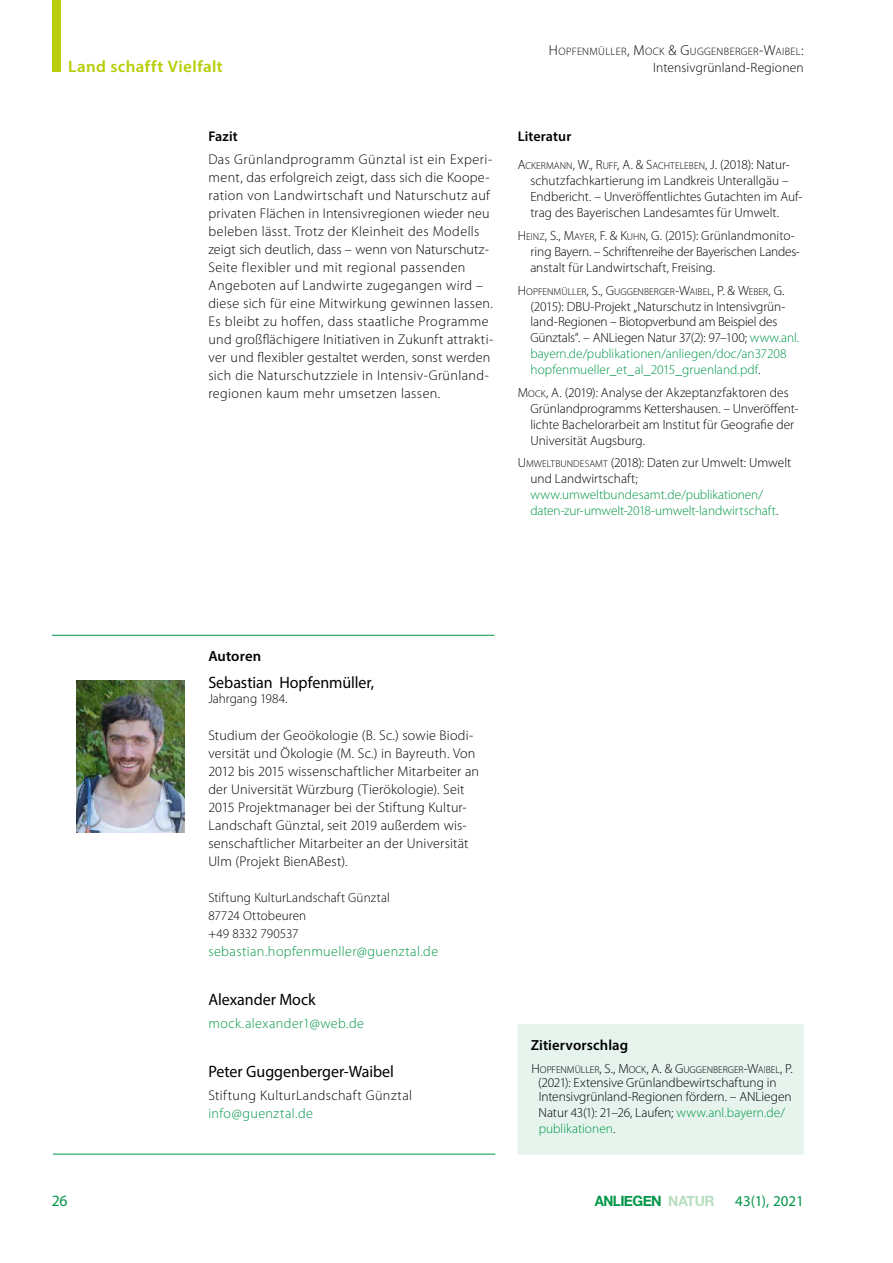
<style>
.page{position:relative;width:893px;height:1263px;background:#fff}
.page>*{position:absolute;margin:0;border:0;box-sizing:border-box;transform-origin:0 0}
.P7__Autor{font:16.5px "Myriad Pro";color:#000}
.t1{font:600 16.5px "Myriad Pro";letter-spacing:.025em;color:#b7cd05}
.t2{font:15.75px "Myriad Pro";color:#009648}
.t3{font:15px "Myriad Pro";color:#009648}
.H8__Kol_Titel_4{font:600 14.7px "Myriad Pro";letter-spacing:.005em;color:#000}
.t4{font:700 14.25px "Helvetica Neue";letter-spacing:-.035em;color:#009648;scale:.94 1}
.P1__Fließtext_2Sp{font:300 14.1px/18px "Myriad Pro";letter-spacing:.02em;color:#000}
.P1__Fließtext_2Sp-2{font:300 14.1px "Myriad Pro";letter-spacing:.03em;color:#009648}
.P1__Fließtext_2Sp-3{font:600 14.1px "Myriad Pro";letter-spacing:.005em;color:#000}
.t5{font:300 13.5px "Myriad Pro";letter-spacing:.01em;color:#000}
.P8__GliedLit{font:300 13.35px/15.9px "Myriad Pro";letter-spacing:-.005em;color:#000}
.P8__GliedLit-2{font:300 13.35px/15.9px "Myriad Pro";color:#009648}
.P1__Fließtext_2Sp-4{font:300 13.35px/18px "Myriad Pro";letter-spacing:.01em;color:#000}
.t6{font:300 10.8px "Myriad Pro";letter-spacing:.035em;color:#000}
.P8__GliedLit-3{font:300 10.05px "Myriad Pro";color:#000}
.s1{font-size:14.4px}
.s2{font-weight:600}
.s3{font-style:inherit}
.s4{font-size:10.05px}
.s5{font-size:13.35px}
.s6{color:#009648}
.s7{color:#000}
.s8{font-size:10.05px;color:#000}
.s9{color:rgb(111 188 126/.5)}
</style>
<div class="page">
<img style="left:77px;top:680px;width:107px;height:153px">
<div style="left:52px;top:0;width:8px;height:71px;background:#b9ce0c"></div>
<div style="left:518px;top:1024px;width:286px;height:131px;background:#e6f4ed"></div>
<hr style="left:52px;top:635px;width:442px;height:1px;background:#009648">
<hr style="left:53px;top:1154px;width:442px;height:1px;background:#009648">
<p class="t6" style="left:549px;top:45px;width:256px"><span class="s1">H</span>OPFENMÜLLER<span class="s1">, M</span>OCK <span class="s1">&amp; G</span>UGG ENBERGER<span class="s1">-W</span>AIBEL<span class="s1">:</span></p>
<p class="t1" style="left:68px;top:55px;width:156px">Land schafft Vielfalt</p>
<p class="t5" style="left:653px;top:60px;width:152px">Intensivgrünland-Regionen</p>
<p class="t2" style="left:52px;top:1191px;width:17px">26</p>
<p class="P1__Fließtext_2Sp" style="left:208px;top:125px;width:285px;line-height:22.5px"><span class="s2">Fazit<br></span>Das Grünlandprogramm Günztal ist ein Experi-</p>
<p class="P1__Fließtext_2Sp" style="left:208px;top:168px;width:287px">ment, das erfolgreich zeigt, dass sich die Koope&shy;ration von Landwirtschaft und Naturschutz auf privaten Flächen in Intensivregionen wieder neu beleben lässt. Trotz der Kleinheit des Modells zeigt sich deutlich, dass – wenn von Naturschutz-Seite flexibler und mit regional passenden Angeboten auf Landwirte zugegangen wird – diese sich für eine Mitwirkung gewinnen lassen.<br>Es bleibt zu hoffen, dass staatliche Programme und großflächigere Initiativen in Zukunft attrakti&shy;ver und flexibler gestaltet werden, sonst werden sich die Naturschutzziele in Intensiv-Grünland&shy;regionen kaum mehr umsetzen lassen.</p>
<p class="P1__Fließtext_2Sp-3" style="left:518px;top:127px;width:55px">Literatur</p>
<p class="P8__GliedLit" style="left:530px;top:157px;width:273px;text-indent:-13px"><span class="s3">A</span><span class="s4">CKERMANN</span>, W., <span class="s3">R</span><span class="s4">U FF</span>, A. &amp; <span class="s3">S</span><span class="s4">ACHTELEBEN</span>, J. (2018): Natur&shy;schutzfachkartierung im Landkreis Unterallgäu – Endbericht. – Unveröffentlichtes Gutachten im Auf&shy;trag des Bayerischen Landesamtes für Umwelt.</p>
<p class="P8__GliedLit" style="left:530px;top:228px;width:271px;text-indent:-13px"><span class="s3">H</span><span class="s4">EINZ</span>, S., <span class="s3">M</span><span class="s4">AYER</span>, F. &amp; <span class="s3">K</span><span class="s4">UH N</span>, G. (2015): Grünlandmonito&shy;ring Bayern. – Schriftenreihe der Bayerischen Landes&shy;anstalt für Landwirtschaft, Freising.</p>
<p class="P8__GliedLit-3" style="left:518px;top:285px;width:104px"><span class="s5">H</span>OPFENMÜLLER<span class="s5">, S.,</span> <span class="s5">G</span>UGG</p>
<p class="P8__GliedLit-3" style="left:633px;top:285px;width:153px">ENBERGER<span class="s5">-W</span>AIBEL<span class="s5">, P. &amp;</span> <span class="s5">W</span>EBER<span class="s5">, G.</span></p>
<p class="P8__GliedLit" style="left:530px;top:298px;width:270px">(2015): DBU-Projekt „Naturschutz in Intensivgrün&shy;land-Regionen – Biotopverbund am Beispiel des Günztals“. – ANLiegen Natur 37(2): 97–100; <span class="s6">www.anl. bayern.de/publikationen/anliegen/doc/an37208 hopfenmueller_et_al_2015_gruenland.pdf</span>.</p>
<p class="P8__GliedLit" style="left:530px;top:384px;width:269px;text-indent:-13px"><span class="s3">M</span> <span class="s4">OCK</span>, A. (2019): Analyse der Akzeptanzfaktoren des Grünlandprogramms Kettershausen. – Unveröffent&shy;lichte Bachelorarbeit am Institut für Geografie der Universität Augsburg.</p>
<p class="P8__GliedLit-2" style="left:530px;top:455px;width:262px;text-indent:-13px"><span class="s7">U</span><span class="s8">MWELTBU NDESAMT</span> <span class="s7">(2018): Daten zur Umwelt: Umwelt und Landwirtschaft; </span>www.umweltbundesamt.de/publikationen/ daten-zur-umwelt-2018-umwelt-landwirtschaft<span class="s7">.</span></p>
<p class="H8__Kol_Titel_4" style="left:208px;top:647px;width:54px">Autoren</p>
<p class="P7__Autor" style="left:208px;top:673px;width:167px">Sebastian Hopfenmüller,</p>
<p class="P8__GliedLit" style="left:208px;top:691px;width:81px">Jahrgang 1984.</p>
<p class="P1__Fließtext_2Sp" style="left:208px;top:726px;width:272px">Studium der Geoökologie (B. Sc.) sowie Biodi&shy;versität und Ökologie (M. Sc.) in Bayreuth. Von 2012 bis 2015 wissenschaftlicher Mitarbeiter an der Universität Würzburg (Tierökologie). Seit 2015 Projektmanager bei der Stiftung Kultur-Landschaft Günztal, seit 2019 außerdem wis&shy;senschaftlicher Mitarbeiter an der Universität Ulm (Projekt BienABest).</p>
<p class="P1__Fließtext_2Sp-4" style="left:208px;top:888px;width:183px">Stiftung KulturLandschaft Günztal<br>87724 Ottobeuren<br>+49 8332 790537</p>
<p class="P1__Fließtext_2Sp-2" style="left:208px;top:942px;width:231px">sebastian.hopfenmueller@guenztal.de</p>
<p class="P7__Autor" style="left:208px;top:989px;width:109px">Alexander Mock</p>
<p class="P1__Fließtext_2Sp-2" style="left:208px;top:1014px;width:157px">mock.alexander1@web.de</p>
<p class="P7__Autor" style="left:208px;top:1061px;width:187px">Peter Guggenberger-Waibel</p>
<p class="P1__Fließtext_2Sp" style="left:208px;top:1086px;width:205px">Stiftung KulturLandschaft Günztal <span class="s6">info@guenztal.de</span></p>
<p class="H8__Kol_Titel_4" style="left:531px;top:1036px;width:99px">Zitiervorschlag</p>
<p class="P8__GliedLit-3" style="left:531px;top:1063px;width:159px"><span class="s5">H</span>OPFENMÜLLER<span class="s5">, S., M</span>OCK<span class="s5">, A. &amp; G</span>UGG</p>
<p class="P8__GliedLit-3" style="left:702px;top:1063px;width:92px">ENBERGER<span class="s5">-W</span>AIBEL<span class="s5">, P.</span></p>
<p class="P8__GliedLit" style="left:538px;top:1075px;width:255px;line-height:14.2px">(2021): Extensive Grünlandbewirtschaftung in<br>Intensivgrünland-Regionen fördern. – ANLiegen</p>
<p class="P8__GliedLit-2" style="left:539px;top:1104px;width:248px"><span class="s7">Natur 43(1): 21–26, Laufen;</span> www.anl.bayern.de/ publikationen<span class="s7">.</span></p>
<p class="t4" style="left:595px;top:1189px;width:129px">ANLIEGEN <span class="s9">NATUR</span></p>
<p class="t3" style="left:735px;top:1191px;width:70px">43(1), 2021</p>
</div>
